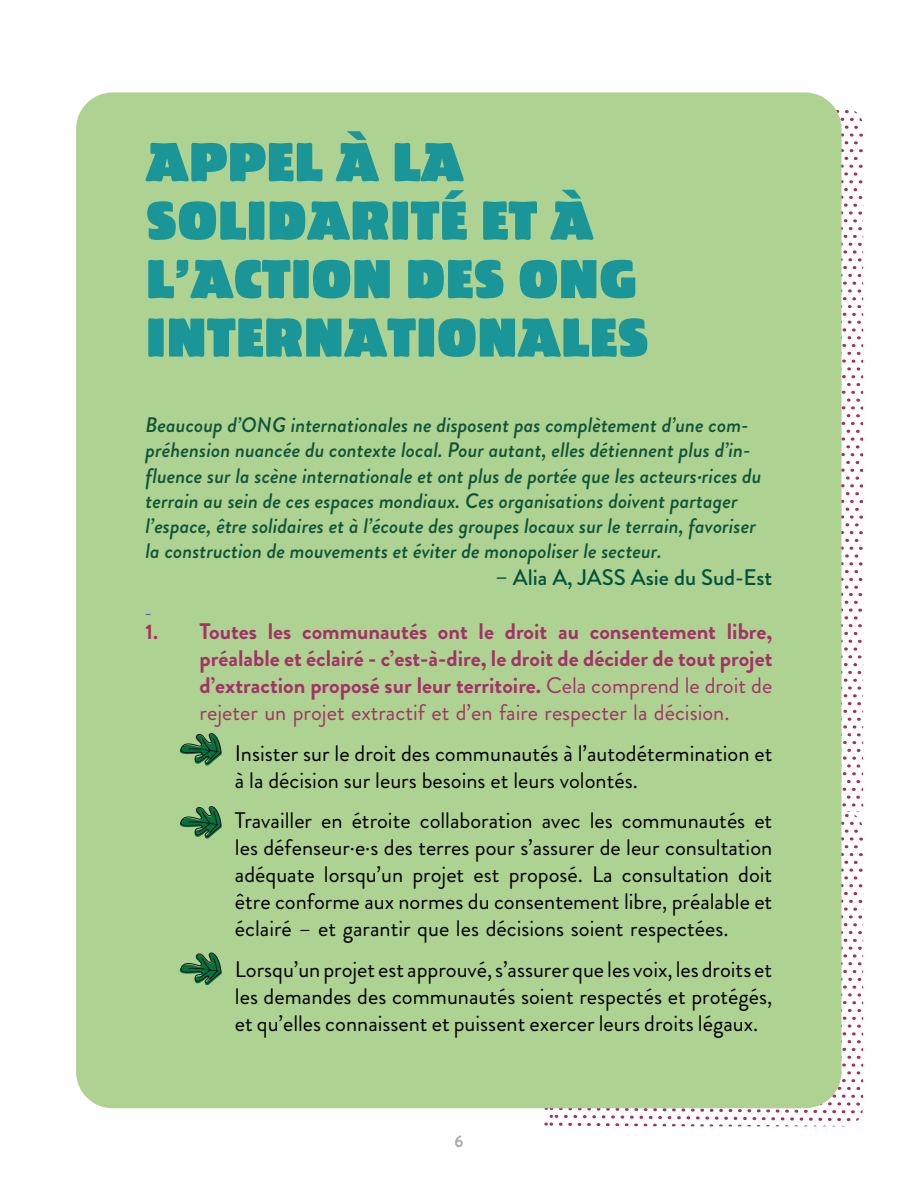
<style>
.page{position:relative;width:918px;height:1188px;background:#fff}
.page>*{position:absolute;margin:0;border:0;box-sizing:border-box;transform-origin:0 0}
.t1{font:52.5px/58.5px "Linotype Bariton";color:#1a9698}
.t2{font:22.5px/27px "Brandon Grotesque";color:#000;text-align:justify}
.t3{font:700 22.5px/27px "Brandon Grotesque";color:#a23366;text-align:justify}
.t4{font:500 22.5px "Brandon Grotesque";color:#03543d}
.t5{font:italic 500 21px/25.2px "Brandon Grotesque";color:#105539}
.t6{font:700 16.5px "Brandon Grotesque";color:#a7a9ac}
.s1{font-size:21px;color:#a82e5f}
.s2{font-weight:400}
</style>
<div class="page">
<svg style="left:546px;top:109px;width:317px;height:1017px"></svg>
<div style="left:76px;top:92px;width:766px;height:1016px;background:#aed291;border-radius:36px"></div>
<svg style="left:179px;top:806px;width:43px;height:33px"></svg>
<svg style="left:179px;top:952px;width:43px;height:34px"></svg>
<svg style="left:179px;top:733px;width:43px;height:33px"></svg>
<h1 class="t1" style="left:146px;top:132px;width:505px">APPEL À LA<br>SOLIDARITÉ ET À<br>L’ACTION DES ONG<br>INTERNATIONALES</h1>
<p class="t5" style="left:146px;top:413px;width:618px">Beaucoup d’ONG internationales ne disposent pas complètement d’une com&shy;préhension nuancée du contexte local. Pour autant, elles détiennent plus d’in&shy;fluence sur la scène internationale et ont plus de portée que les acteurs·rices du terrain au sein de ces espaces mondiaux. Ces organisations doivent partager l’espace, être solidaires et à l’écoute des groupes locaux sur le terrain, favoriser la construction de mouvements et éviter de monopoliser le secteur.</p>
<p class="t4" style="left:496px;top:562px;width:278px">– Alia A, JASS Asie du Sud-Est</p>
<p class="t3" style="left:200px;top:618px;width:574px;text-indent:-54px"><span class="s1">1.</span> Toutes les communautés ont le droit au consentement libre, préalable et éclairé - c’est-à-dire, le droit de décider de tout projet d’extraction proposé sur leur territoire. <span class="s2">Cela comprend le droit de rejeter un projet extractif et d’en faire respecter la décision.</span></p>
<p class="t2" style="left:235px;top:740px;width:539px">Insister sur le droit des communautés à l’autodétermination et à la décision sur leurs besoins et leurs volontés.</p>
<p class="t2" style="left:235px;top:807px;width:539px">Travailler en étroite collaboration avec les communautés et les défenseur·e·s des terres pour s’assurer de leur consultation adéquate lorsqu’un projet est proposé. La consultation doit être conforme aux normes du consentement libre, préalable et éclairé – et garantir que les décisions soient respectées.</p>
<p class="t2" style="left:235px;top:956px;width:539px">Lorsqu’un projet est approuvé, s’assurer que les voix, les droits et les demandes des communautés soient respectés et protégés, et qu’elles connaissent et puissent exercer leurs droits légaux.</p>
<p class="t6" style="left:455px;top:1130px;width:10px">6</p>
</div>
